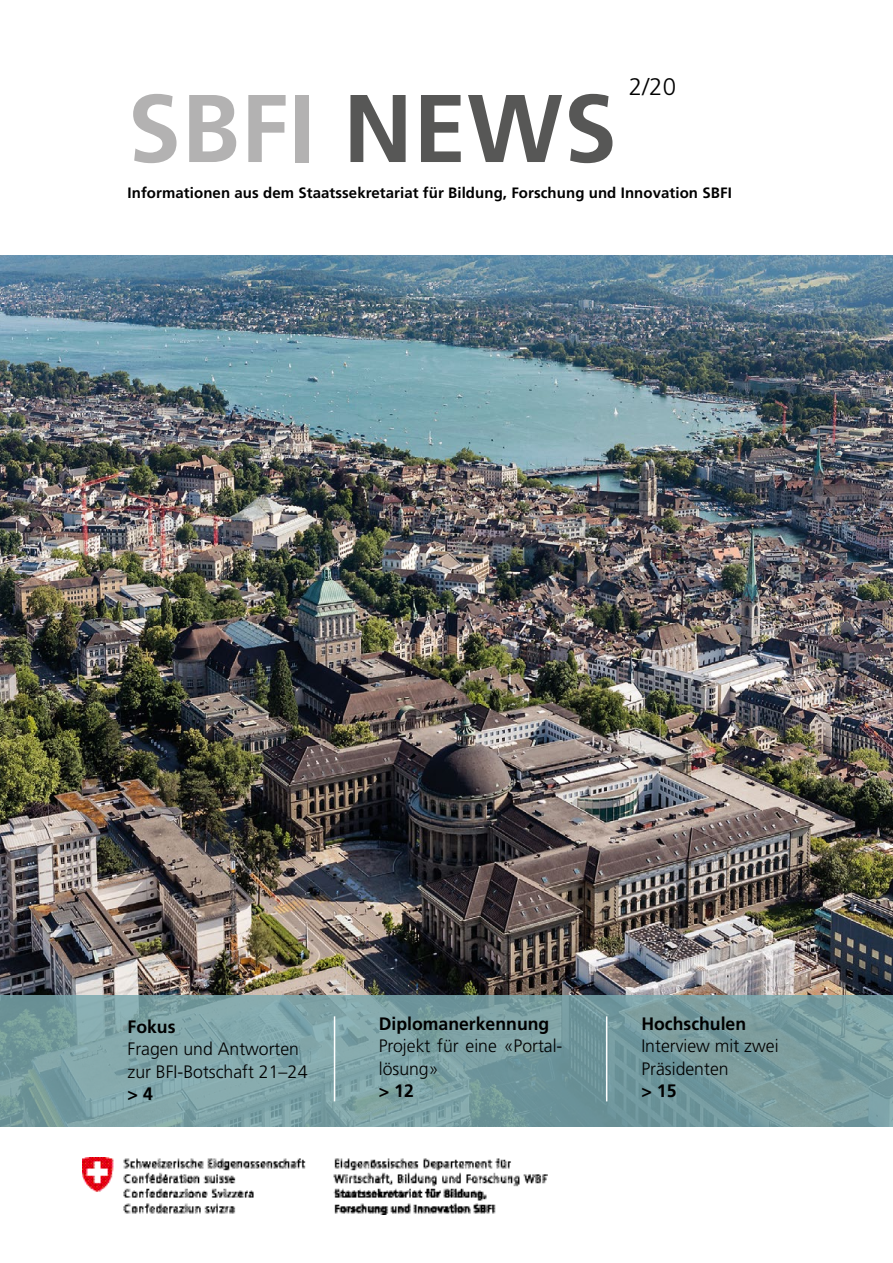
<style>
.page{position:relative;width:893px;height:1263px;background:#fff}
.page>*{position:absolute;margin:0;border:0;box-sizing:border-box;transform-origin:0 0}
.t1{font:700 96px "Frutiger LT Std";letter-spacing:.005em;color:#b3b2b2}
.t2{font:300 24px "Frutiger LT Std";color:#000}
.t3{font:300 18px "Frutiger LT Std";color:#000}
.t4{font:700 18px "Frutiger LT Std";color:#000}
.t5{font:700 15px "Frutiger LT Std";letter-spacing:.005em;color:#000}
.s1{color:#575756}
</style>
<div class="page">
<img style="left:0;top:255px;width:893px;height:740px">
<svg style="left:0;top:995px;width:893px;height:132px;background:#7a9fa3"></svg>
<hr style="left:334px;top:1016px;width:1px;height:85px;background:#fff">
<hr style="left:606px;top:1016px;width:1px;height:85px;background:#fff">
<img style="left:83px;top:1158px;width:464px;height:57px">
<p class="t1" style="left:128px;top:72px;width:491px">SBFI <span class="s1">NEWS</span></p>
<p class="t2" style="left:629px;top:73px;width:49px">2/20</p>
<p class="t5" style="left:128px;top:184px;width:606px">Informationen aus dem Staatssekretariat für Bildung, Forschung und Innovation SBFI</p>
<p class="t4" style="left:128px;top:1016px;width:50px">Fokus</p>
<p class="t4" style="left:379px;top:1013px;width:172px">Diplomanerkennung</p>
<p class="t4" style="left:641px;top:1013px;width:106px">Hochschulen</p>
<p class="t3" style="left:128px;top:1039px;width:173px">Fragen und Antworten</p>
<p class="t3" style="left:379px;top:1036px;width:185px">Projekt für eine «Portal-</p>
<p class="t3" style="left:641px;top:1036px;width:139px">Interview mit zwei</p>
<p class="t3" style="left:128px;top:1061px;width:182px">zur BFI-Botschaft 21–24</p>
<p class="t3" style="left:379px;top:1058px;width:61px">lösung»</p>
<p class="t3" style="left:641px;top:1058px;width:89px">Präsidenten</p>
<p class="t4" style="left:128px;top:1083px;width:27px">&gt; 4</p>
<p class="t4" style="left:379px;top:1080px;width:37px">&gt; 12</p>
<p class="t4" style="left:641px;top:1080px;width:37px">&gt; 15</p>
</div>
